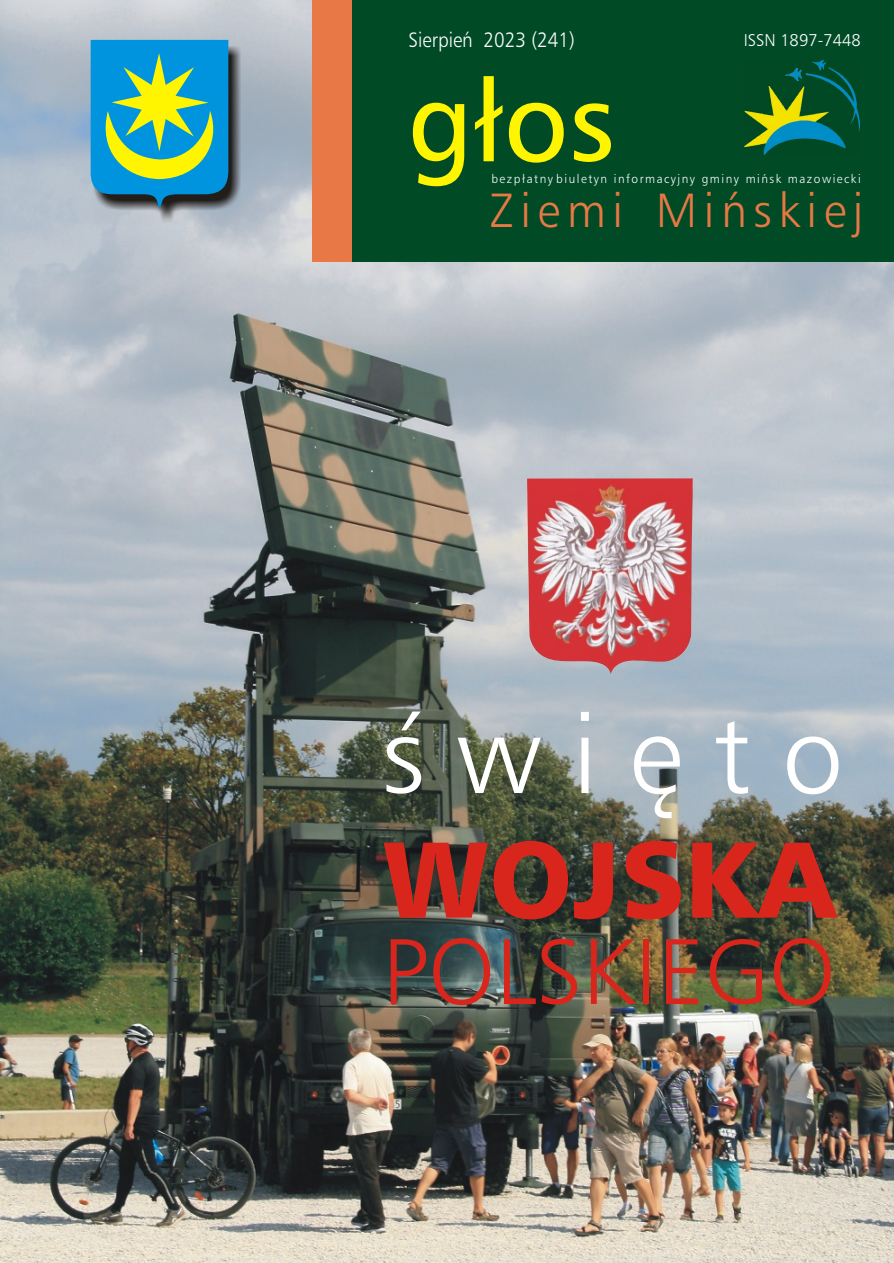
<style>
.page{position:relative;width:894px;height:1263px;background:#fff}
.page>*{position:absolute;margin:0;border:0;box-sizing:border-box;transform-origin:0 0}
.t1{font:114px "G Frutiger IEE";color:#fff500}
.t2{font:111px "G Frutiger Lt IEE";color:#fff}
.t3{font:700 108px "G Frutiger Bl IEE";color:#d9261c}
.t4{font:93.3px "G Frutiger Lt IEE";color:#d9261c}
.t5{font:48px "G Frutiger Lt IEE";letter-spacing:.14em;color:#e87845}
.t6{font:20.85px "G Frutiger Lt IEE";color:#fff;scale:.91 1}
.t7{font:17.1px "G Frutiger Lt IEE";color:#fff}
.t8{font:12.3px "G Frutiger Lt IEE";letter-spacing:.125em;color:#fff}
</style>
<div class="page">
<img style="left:0;top:0;width:894px;height:1263px">
<div style="left:320px;top:0;width:574px;height:262px;background:#004a26"></div>
<img style="left:93px;top:46px;width:147px;height:179px">
<svg style="left:91px;top:40px;width:137px;height:169px;background:#40a3a0"></svg>
<div style="left:312px;top:0;width:40px;height:262px;background:#e87845"></div>
<img style="left:744px;top:61px;width:115px;height:94px">
<img style="left:529px;top:478px;width:164px;height:196px">
<h3 class="t6" style="left:409px;top:31px;width:184px">Sierpieñ 2023 (241)</h3>
<h1 class="t1" style="left:407px;top:75px;width:209px">g³os</h1>
<h3 class="t7" style="left:744px;top:33px;width:118px">ISSN 1897-7448</h3>
<p class="t8" style="left:491px;top:174px;width:371px">bezp³atny biuletyn informacyjny gminy miñsk mazowiecki</p>
<h3 class="t5" style="left:490px;top:191px;width:375px">Ziemi Miñskiej</h3>
<h2 class="t2" style="left:382px;top:709px;width:464px">œ w i ê t o</h2>
<h3 class="t3" style="left:383px;top:836px;width:454px">WOJSKA</h3>
<h3 class="t4" style="left:382px;top:933px;width:455px">POLSKIEGO</h3>
</div>
